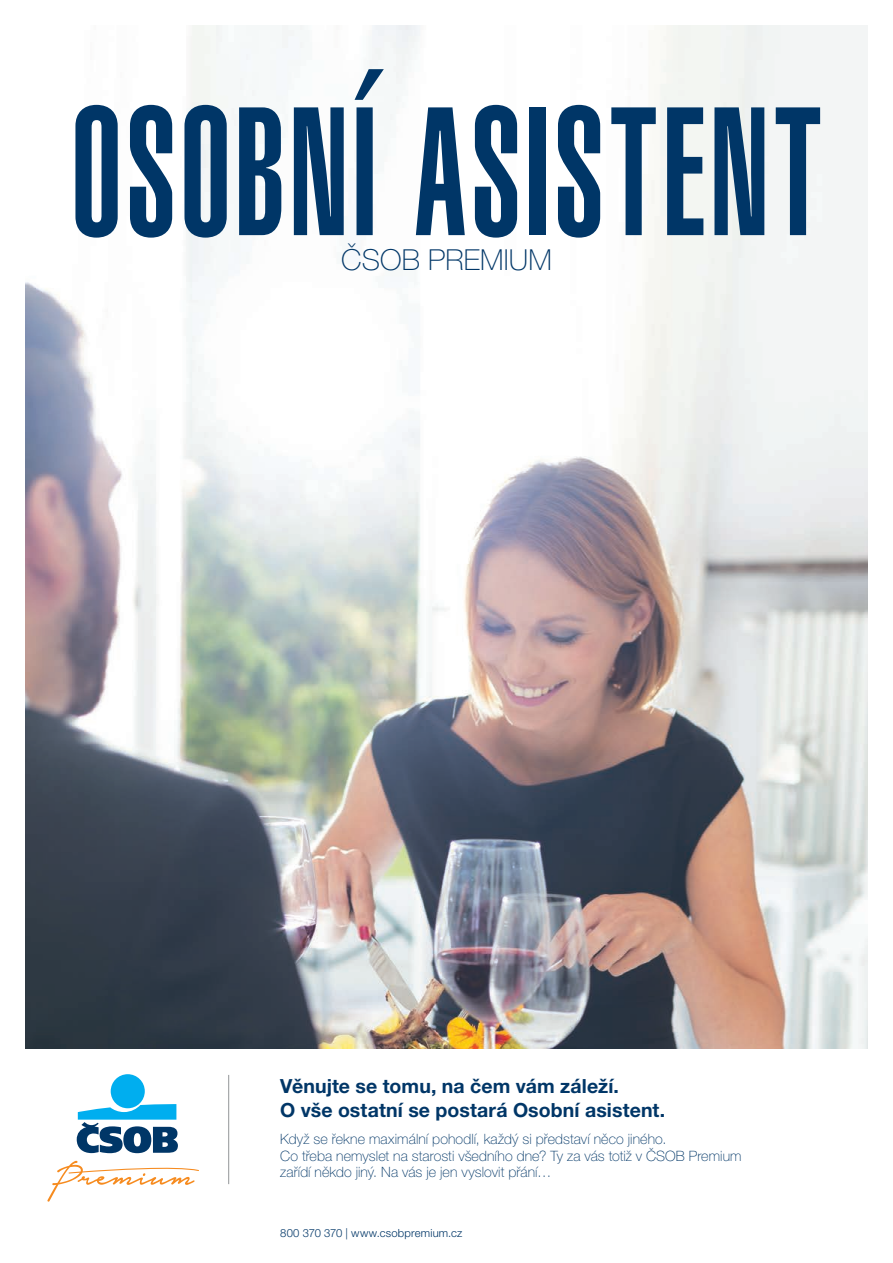
<style>
.page{position:relative;width:893px;height:1263px;background:#fff}
.page>*{position:absolute;margin:0;border:0;box-sizing:border-box;transform-origin:0 0}
.t1{font:179.4px "Helvetica LT Pro Ult Comp";letter-spacing:.025em;color:#003667;scale:.85 1}
.t2{font:100 28.95px "Helvetica Neue LT Pro";letter-spacing:.005em;color:#003667}
.t3{font:700 19.5px/23.4px "Helvetica Neue LT Pro";letter-spacing:.005em;color:#003667}
.t4{font:100 14.25px/16.5px "Helvetica Neue LT Pro";letter-spacing:.005em;color:#003667}
.t5{font:300 11.25px "Helvetica Neue LT Pro";letter-spacing:.015em;color:#003667}
</style>
<div class="page">
<img style="left:26px;top:26px;width:841px;height:1022px">
<hr style="left:228px;top:1075px;width:1px;height:109px;background:#939598">
<svg style="left:47px;top:1161px;width:152px;height:40px"></svg>
<svg style="left:77px;top:1074px;width:101px;height:79px"></svg>
<h1 class="t1" style="left:71px;top:69px;width:885px">OSOBNÍ ASISTENT</h1>
<h2 class="t2" style="left:341px;top:243px;width:212px">ČSOB PREMIUM</h2>
<h3 class="t3" style="left:280px;top:1074px;width:387px">Věnujte se tomu, na čem vám záleží.<br>O vše ostatní se postará Osobní asistent.</h3>
<p class="t4" style="left:280px;top:1131px;width:463px">Když se řekne maximální pohodlí, každý si představí něco jiného.<br>Co třeba nemyslet na starosti všedního dne? Ty za vás totiž v ČSOB Premium zařídí někdo jiný. Na vás je jen vyslovit přání…</p>
<p class="t5" style="left:280px;top:1226px;width:184px">800 370 370 | www.csobpremium.cz</p>
</div>
